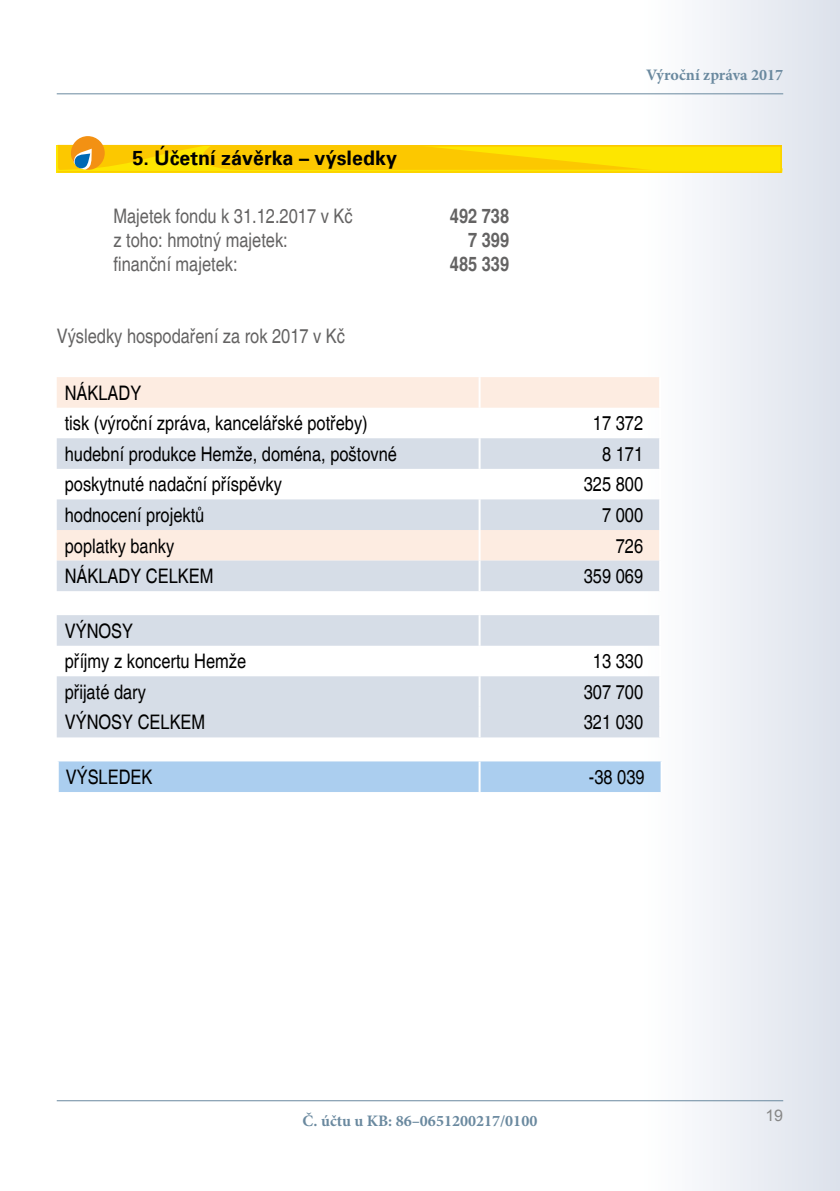
<style>
.page{position:relative;width:840px;height:1191px;background:#fff}
.page>*{position:absolute;margin:0;border:0;box-sizing:border-box;transform-origin:0 0}
.t1{font:condensed 20px/30.6px "Helvetica";color:#000}
.t2{font:condensed 20px "Helvetica";color:#646363}
.t3{font:700 20px "Zurich AT";color:#000}
.t4{font:700 condensed 20px "Helvetica";color:#646363}
.t5{font:700 16px "Minion Pro";color:#6a899f}
.t6{font:16px "Arial";color:#878787}
</style>
<div class="page">
<div style="left:641px;top:0;width:198px;height:1191px;background:linear-gradient(to right,#fff,#dce1eb)"></div>
<hr style="left:57px;top:93px;width:725px;height:1px;background:#6a899f">
<hr style="left:57px;top:1100px;width:725px;height:1px;background:#6a899f">
<svg style="left:57px;top:136px;width:725px;height:37px"></svg>
<svg style="left:57px;top:377px;width:601px;height:61px;fill:#fdf1e9"></svg>
<svg style="left:57px;top:438px;width:601px;height:153px;fill:#d6dde7"></svg>
<hr style="left:478px;top:408px;width:2px;height:30px;background:#fff">
<hr style="left:478px;top:438px;width:2px;height:31px;background:#fff">
<hr style="left:478px;top:469px;width:2px;height:30px;background:#fff">
<hr style="left:478px;top:499px;width:2px;height:31px;background:#fff">
<hr style="left:478px;top:560px;width:2px;height:31px;background:#fff">
<hr style="left:658px;top:408px;width:2px;height:30px;background:#fff">
<hr style="left:658px;top:438px;width:2px;height:31px;background:#fff">
<hr style="left:658px;top:469px;width:2px;height:30px;background:#fff">
<hr style="left:658px;top:499px;width:2px;height:31px;background:#fff">
<hr style="left:658px;top:560px;width:2px;height:31px;background:#fff">
<hr style="left:478px;top:377px;width:2px;height:31px;background:#fff">
<hr style="left:658px;top:377px;width:2px;height:31px;background:#fff">
<hr style="left:478px;top:530px;width:2px;height:30px;background:#fff">
<hr style="left:658px;top:530px;width:2px;height:30px;background:#fff">
<svg style="left:57px;top:615px;width:601px;height:122px;fill:#d6dde7"></svg>
<hr style="left:478px;top:615px;width:2px;height:30px;background:#fff">
<hr style="left:478px;top:645px;width:2px;height:31px;background:#fff">
<hr style="left:478px;top:676px;width:2px;height:31px;background:#fff">
<hr style="left:478px;top:707px;width:2px;height:30px;background:#fff">
<hr style="left:658px;top:615px;width:2px;height:30px;background:#fff">
<hr style="left:658px;top:645px;width:2px;height:31px;background:#fff">
<hr style="left:658px;top:676px;width:2px;height:31px;background:#fff">
<hr style="left:658px;top:707px;width:2px;height:30px;background:#fff">
<div style="left:59px;top:761px;width:601px;height:31px;background:#abceef"></div>
<hr style="left:478px;top:761px;width:2px;height:31px;background:#fff">
<hr style="left:660px;top:761px;width:2px;height:31px;background:#fff">
<p class="t3" style="left:132px;top:145px;width:266px">5. Účetní závěrka – výsledky</p>
<p class="t2" style="left:113px;top:204px;width:240px">Majetek fondu k 31.12.2017 v Kč</p>
<p class="t4" style="left:449px;top:204px;width:61px">492 738</p>
<p class="t2" style="left:113px;top:228px;width:176px">z toho: hmotný majetek:</p>
<p class="t4" style="left:468px;top:228px;width:43px">7 399</p>
<p class="t2" style="left:113px;top:252px;width:125px">finanční majetek:</p>
<p class="t4" style="left:449px;top:252px;width:61px">485 339</p>
<p class="t2" style="left:57px;top:324px;width:290px">Výsledky hospodaření za rok 2017 v Kč</p>
<p class="t1" style="left:65px;top:377px;width:304px">NÁKLADY<br>tisk (výroční zpráva, kancelářské potřeby)</p>
<p class="t5" style="left:645px;top:63px;width:138px">Výroční zpráva 2017</p>
<p class="t1" style="left:592px;top:408px;width:52px">17 372</p>
<p class="t1" style="left:65px;top:439px;width:333px">hudební produkce Hemže, doména, poštovné</p>
<p class="t1" style="left:601px;top:439px;width:43px">8 171</p>
<p class="t1" style="left:65px;top:469px;width:218px">poskytnuté nadační příspěvky</p>
<p class="t1" style="left:583px;top:469px;width:61px">325 800</p>
<p class="t1" style="left:65px;top:500px;width:141px">hodnocení projektů</p>
<p class="t1" style="left:601px;top:500px;width:43px">7 000</p>
<p class="t1" style="left:65px;top:530px;width:111px">poplatky banky</p>
<p class="t1" style="left:615px;top:530px;width:29px">726</p>
<p class="t1" style="left:65px;top:561px;width:150px">NÁKLADY CELKEM</p>
<p class="t1" style="left:583px;top:561px;width:61px">359 069</p>
<p class="t1" style="left:65px;top:615px;width:183px">VÝNOSY<br>příjmy z koncertu Hemže</p>
<p class="t1" style="left:592px;top:646px;width:52px">13 330</p>
<p class="t1" style="left:65px;top:676px;width:83px">přijaté dary</p>
<p class="t1" style="left:583px;top:676px;width:61px">307 700</p>
<p class="t1" style="left:65px;top:707px;width:142px">VÝNOSY CELKEM</p>
<p class="t1" style="left:583px;top:707px;width:61px">321 030</p>
<p class="t1" style="left:66px;top:762px;width:88px">VÝSLEDEK</p>
<p class="t1" style="left:588px;top:762px;width:57px">-38 039</p>
<p class="t5" style="left:302px;top:1109px;width:236px">Č. účtu u KB: 86–0651200217/0100</p>
<p class="t6" style="left:765px;top:1105px;width:19px">19</p>
</div>
